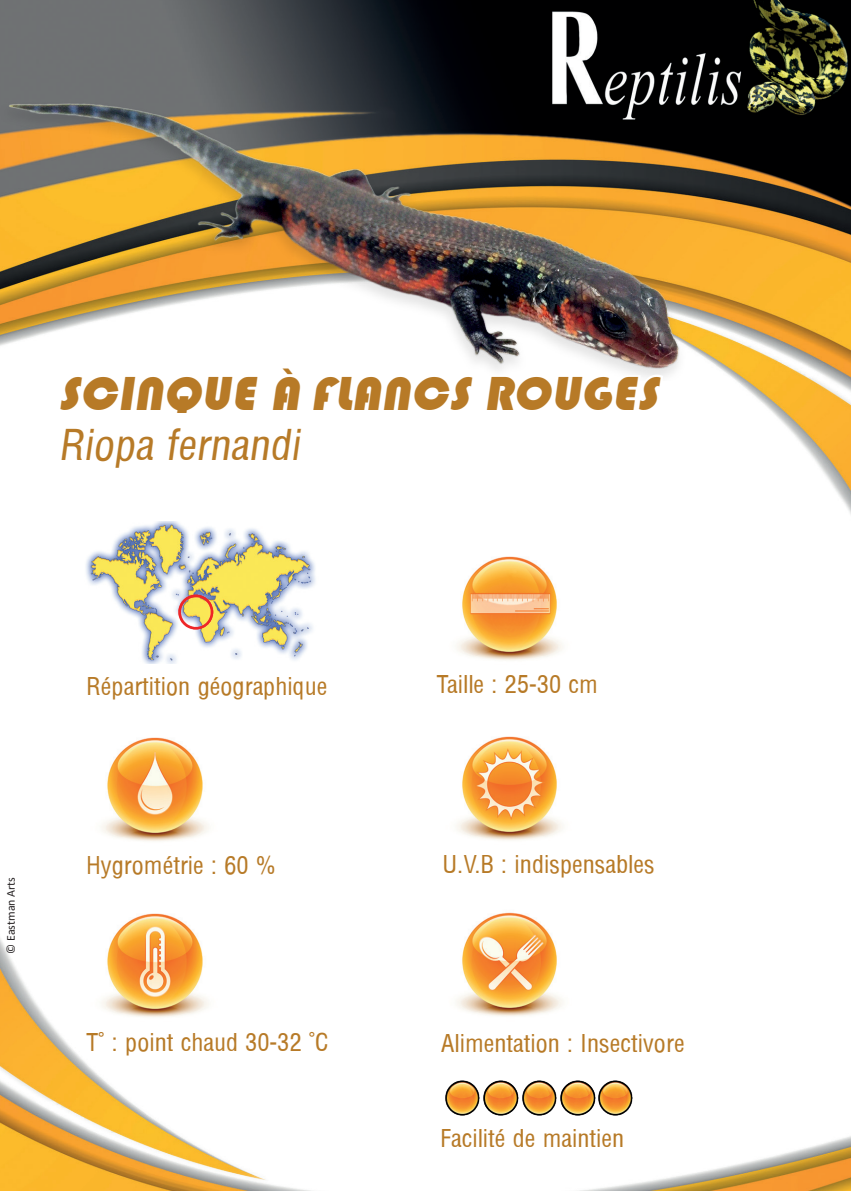
<style>
.page{position:relative;width:851px;height:1191px;background:#fff}
.page>*{position:absolute;margin:0;border:0;box-sizing:border-box;transform-origin:0 0}
.t1{font:48px "Blimpo";color:#b77a27}
.t2{font:41.6px "Arena Condensed";color:#b77a27}
.t3{font:24px "Arena Condensed";color:#b77a27}
.t4{font:12px "Calibri";color:#231f20}
</style>
<div class="page">
<img style="left:0;top:0;width:850px;height:1191px">
<img style="left:441px;top:717px;width:137px;height:137px">
<img style="left:86px;top:719px;width:137px;height:136px">
<img style="left:86px;top:894px;width:137px;height:137px">
<img style="left:441px;top:896px;width:137px;height:134px">
<img style="left:443px;top:1078px;width:192px;height:39px">
<img style="left:441px;top:537px;width:137px;height:137px">
<img style="left:0;top:54px;width:732px;height:327px">
<img style="left:72px;top:522px;width:260px;height:141px">
<img style="left:177px;top:592px;width:38px;height:39px">
<svg style="left:53px;top:363px;width:613px;height:144px"></svg>
<h1 class="t1" style="left:58px;top:367px;width:609px">SCINQUE À FLANCS ROUGES</h1>
<h2 class="t2" style="left:58px;top:421px;width:250px">Riopa fernandi</h2>
<p class="t4" style="left:2px;top:953px;width:78px;rotate:-90deg">© Eastman Arts</p>
<p class="t3" style="left:86px;top:672px;width:243px">Répartition géographique</p>
<p class="t3" style="left:437px;top:671px;width:162px">Taille : 25-30 cm</p>
<p class="t3" style="left:86px;top:851px;width:191px">Hygrométrie : 60 %</p>
<p class="t3" style="left:442px;top:850px;width:214px">U.V.B : indispensables</p>
<p class="t3" style="left:86px;top:1028px;width:243px">T° : point chaud 30-32 °C</p>
<p class="t3" style="left:441px;top:1029px;width:245px">Alimentation : Insectivore</p>
<p class="t3" style="left:440px;top:1124px;width:185px">Facilité de maintien</p>
</div>
